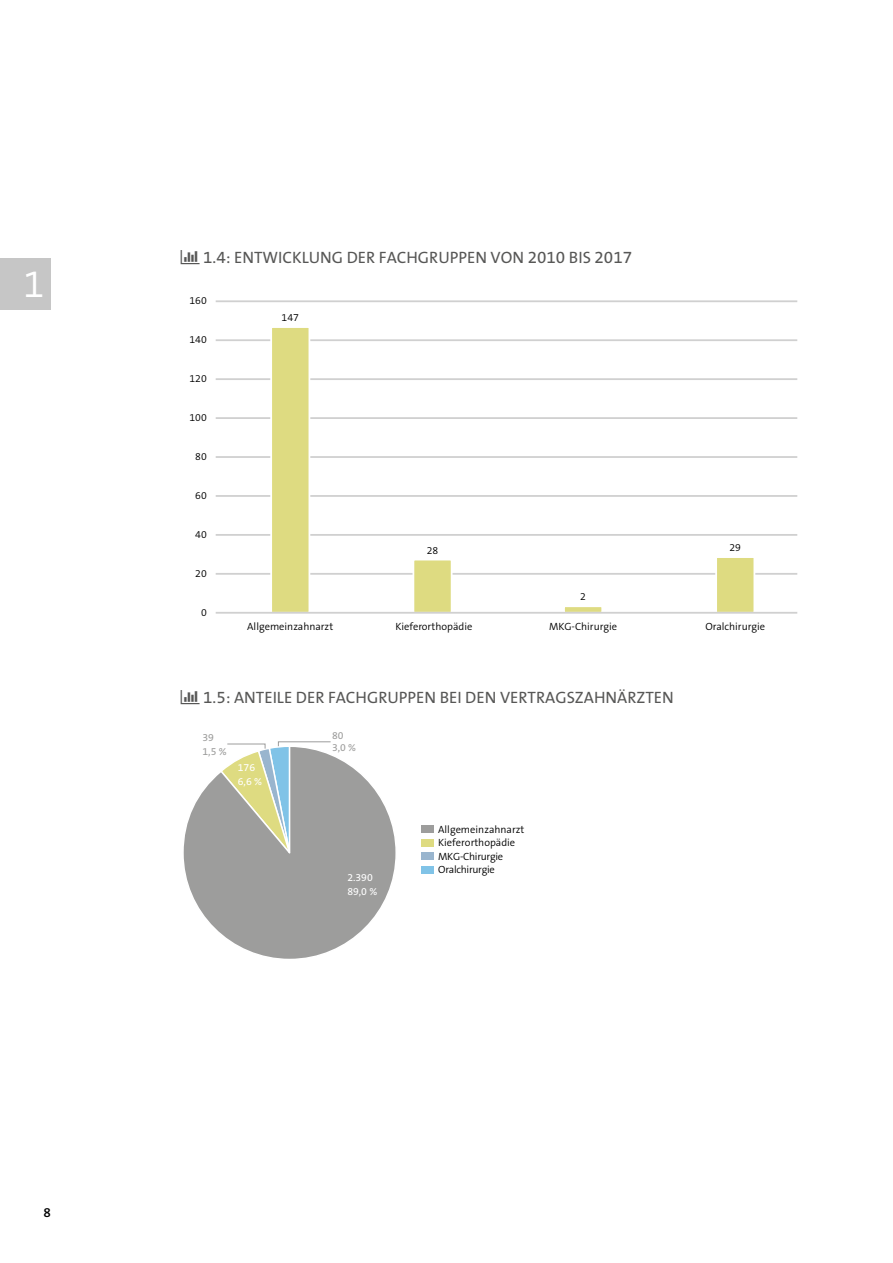
<style>
.page{position:relative;width:893px;height:1263px;background:#fff}
.page>*{position:absolute;margin:0;border:0;box-sizing:border-box;transform-origin:0 0}
.t1{font:300 39px "The Sans B4";color:#fff}
.t2{font:16.5px "The Sans B5 Plain";color:#575756}
.t3{font:600 13.5px "The Sans B6";color:#000}
.t4{font:300 10.5px/13.5px "The Sans B4";color:#000}
.t5{font:10.5px/13.5px "The Sans B5 Plain";color:#fff}
.t6{font:10.5px/13.5px "The Sans B5 Plain";color:#9d9d9c}
.t7{font:10.35px/12.5px "The Sans B5 Plain";color:#9d9d9c}
.s1{font-size:17.1px}
</style>
<div class="page">
<div style="left:0;top:258px;width:51px;height:51px;background:#c6c6c6"></div>
<svg style="left:183px;top:755px;width:213px;height:204px"></svg>
<div style="left:421px;top:826px;width:13px;height:7px;background:#9d9d9c"></div>
<div style="left:421px;top:839px;width:13px;height:7px;background:#dedb81"></div>
<div style="left:421px;top:853px;width:13px;height:7px;background:#99b5ce"></div>
<div style="left:421px;top:866px;width:13px;height:7px;background:#80c3e7"></div>
<svg style="left:219px;top:741px;width:112px;height:114px;background:#b4b9ad"></svg>
<hr style="left:216px;top:339px;width:581px;height:2px;background:#d0d0d0">
<hr style="left:216px;top:300px;width:581px;height:2px;background:#d0d0d0">
<hr style="left:216px;top:534px;width:581px;height:2px;background:#d0d0d0">
<hr style="left:216px;top:456px;width:581px;height:2px;background:#d0d0d0">
<hr style="left:216px;top:417px;width:581px;height:2px;background:#d0d0d0">
<hr style="left:216px;top:378px;width:581px;height:2px;background:#d0d0d0">
<hr style="left:216px;top:573px;width:581px;height:2px;background:#d0d0d0">
<div style="left:564px;top:606px;width:38px;height:7px;background:#dedb81"></div>
<div style="left:563px;top:605px;width:40px;height:9px;border:2px solid #fff"></div>
<div style="left:413px;top:560px;width:39px;height:53px;background:#dedb81"></div>
<div style="left:412px;top:559px;width:41px;height:55px;border:2px solid #fff"></div>
<hr style="left:216px;top:495px;width:581px;height:2px;background:#d0d0d0">
<div style="left:716px;top:557px;width:38px;height:56px;background:#dedb81"></div>
<div style="left:715px;top:556px;width:40px;height:58px;border:2px solid #fff"></div>
<div style="left:271px;top:327px;width:38px;height:286px;background:#dedb81"></div>
<div style="left:270px;top:326px;width:40px;height:288px;border:2px solid #fff"></div>
<hr style="left:216px;top:612px;width:581px;height:2px;background:#d0d0d0">
<p class="t1" style="left:23px;top:262px;width:23px">1</p>
<p class="t3" style="left:44px;top:1205px;width:9px">8</p>
<p class="t2" style="left:203px;top:248px;width:430px"><span class="s1">1</span>.<span class="s1">4</span>: ENTWICKLUNG DER FACHGRUPPEN VON <span class="s1">2010</span> BIS <span class="s1">2017</span></p>
<p class="t4" style="left:189px;top:294px;width:19px">160</p>
<p class="t4" style="left:189px;top:333px;width:19px">140</p>
<p class="t4" style="left:189px;top:372px;width:19px">120</p>
<p class="t4" style="left:189px;top:411px;width:19px">100</p>
<p class="t4" style="left:195px;top:450px;width:13px">80</p>
<p class="t4" style="left:195px;top:489px;width:13px">60</p>
<p class="t4" style="left:195px;top:528px;width:13px">40</p>
<p class="t4" style="left:195px;top:567px;width:13px">20</p>
<p class="t4" style="left:201px;top:606px;width:7px">0</p>
<p class="t4" style="left:282px;top:311px;width:19px">147</p>
<p class="t4" style="left:247px;top:620px;width:87px">Allgemeinzahnarzt</p>
<p class="t4" style="left:427px;top:544px;width:13px">28</p>
<p class="t4" style="left:396px;top:620px;width:78px">Kieferorthopädie</p>
<p class="t4" style="left:580px;top:590px;width:7px">2</p>
<p class="t4" style="left:549px;top:620px;width:69px">MKG-Chirurgie</p>
<p class="t2" style="left:203px;top:689px;width:472px"><span class="s1">1</span>.<span class="s1">5</span>: ANTEILE DER FACHGRUPPEN BEI DEN VERTRAGSZAHNÄRZTEN</p>
<p class="t6" style="left:202px;top:731px;width:26px">39<br>1,5 %</p>
<p class="t5" style="left:238px;top:761px;width:26px">176<br>6,6 %</p>
<p class="t7" style="left:332px;top:729px;width:25px">80<br>3,0 %</p>
<p class="t5" style="left:347px;top:871px;width:31px">2.390<br>89,0 %</p>
<p class="t4" style="left:438px;top:823px;width:88px">Allgemeinzahnarzt<br>Kieferorthopädie<br>MKG-Chirurgie<br>Oralchirurgie</p>
<p class="t4" style="left:729px;top:541px;width:13px">29</p>
<p class="t4" style="left:705px;top:620px;width:61px">Oralchirurgie</p>
</div>
